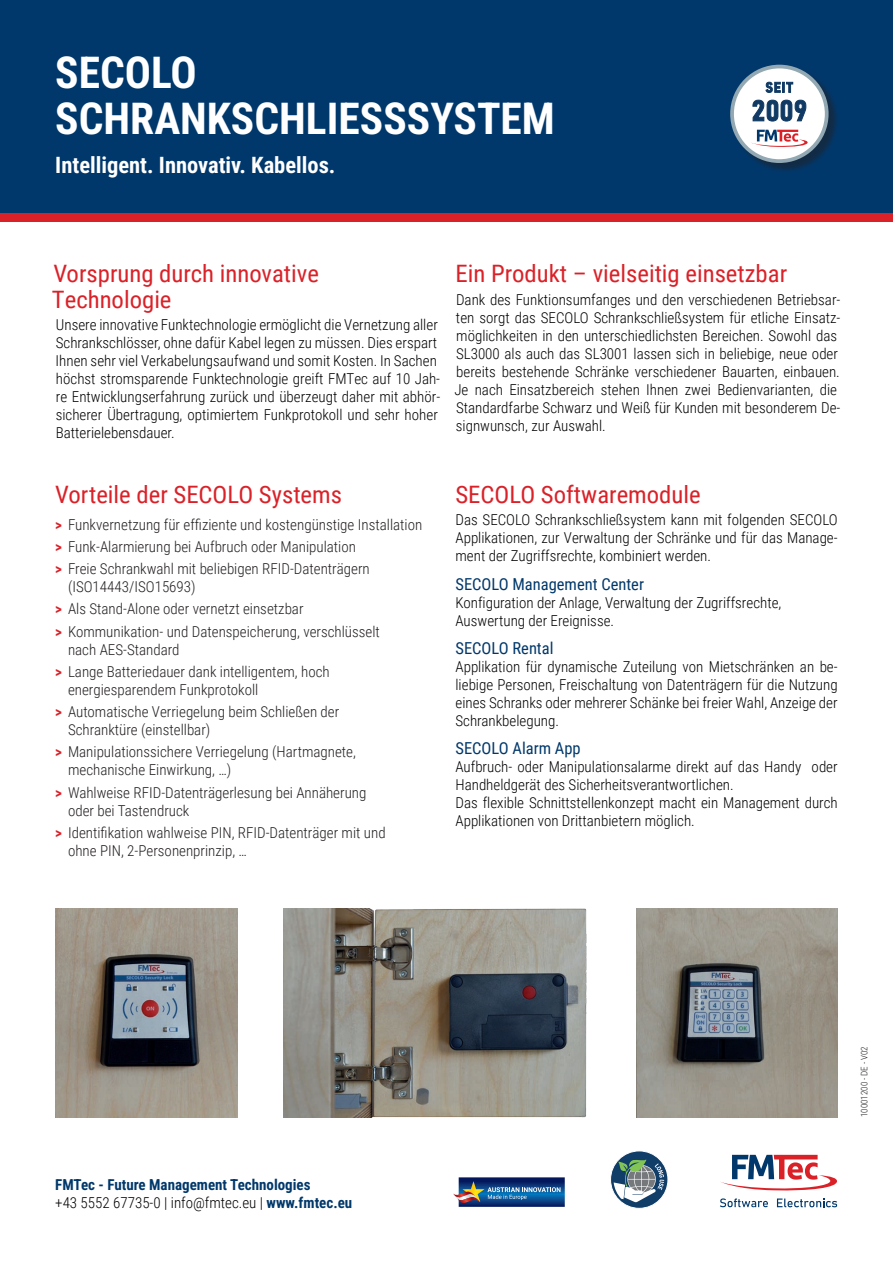
<style>
.page{position:relative;width:893px;height:1263px;background:#fff}
.page>*{position:absolute;margin:0;border:0;box-sizing:border-box;transform-origin:0 0}
.t1{font:700 43.5px/46.5px "Roboto Condensed";color:#fff}
.t2{font:24px/25.5px "Roboto Condensed";color:#da2128}
.t3{font:700 22.5px "Roboto Condensed";color:#fff}
.t4{font:16.5px "Roboto Condensed";color:#01386b}
.t5{font:300 15px/18px "Roboto Condensed";color:#000}
.t6{font:300 15px/22.2px "Roboto Condensed";color:#231f20}
.t7{font:700 15px/18px "Roboto Condensed";color:#01386b}
.t8{font:300 9px "Roboto Condensed";color:#231f20}
.s1{font-weight:700;color:#da2128}
.s2{font-weight:300;color:#000}
</style>
<div class="page">
<div style="left:0;top:0;width:893px;height:219px;background:#01386b"></div>
<div style="left:0;top:214px;width:893px;height:8px;background:#da2128"></div>
<div style="left:732px;top:66px;width:107px;height:108px;background:#231f20;opacity:.5"></div>
<svg style="left:730px;top:65px;width:99px;height:98px"></svg>
<svg style="left:721px;top:1155px;width:116px;height:36px"></svg>
<svg style="left:720px;top:1198px;width:48px;height:9px"></svg>
<svg style="left:777px;top:1198px;width:60px;height:9px"></svg>
<svg style="left:453px;top:1177px;width:112px;height:30px"></svg>
<svg style="left:610px;top:1151px;width:58px;height:57px"></svg>
<div style="left:610px;top:1150px;width:58px;height:58px;border:1px solid #fff;border-radius:50%"></div>
<svg style="left:614px;top:1159px;width:50px;height:43px"></svg>
<img style="left:284px;top:909px;width:303px;height:208px">
<img style="left:636px;top:909px;width:202px;height:208px">
<img style="left:55px;top:909px;width:183px;height:208px">
<h1 class="t1" style="left:55px;top:48px;width:501px">SECOLO<br>SCHRANKSCHLIESSSYSTEM</h1>
<h3 class="t3" style="left:55px;top:149px;width:282px">Intelligent. Innovativ. Kabellos.</h3>
<h2 class="t2" style="left:52px;top:260px;width:269px">Vorsprung durch innovative<br>Technologie</h2>
<p class="t5" style="left:56px;top:315px;width:386px">Unsere innovative Funktechnologie ermöglicht die Vernetzung aller Schrankschlösser, ohne dafür Kabel legen zu müssen. Dies erspart Ihnen sehr viel Verkabelungsaufwand und somit Kosten. In Sachen höchst stromsparende Funktechnologie greift FMTec auf 10 Jah&shy;re Entwicklungserfahrung zurück und überzeugt daher mit abhör&shy;sicherer Übertragung, optimiertem Funkprotokoll und sehr hoher Batterielebensdauer.</p>
<h2 class="t2" style="left:456px;top:260px;width:333px">Ein Produkt – vielseitig einsetzbar</h2>
<p class="t5" style="left:454px;top:290px;width:388px">Dank des Funktionsumfanges und den verschiedenen Betriebsar&shy;ten sorgt das SECOLO Schrankschließsystem für etliche Einsatz&shy;möglichkeiten in den unterschiedlichsten Bereichen. Sowohl das SL3000 als auch das SL3001 lassen sich in beliebige, neue oder bereits bestehende Schränke verschiedener Bauarten, einbauen.<br>Je nach Einsatzbereich stehen Ihnen zwei Bedienvarianten, die Standardfarbe Schwarz und Weiß für Kunden mit besonderem De&shy;signwunsch, zur Auswahl.</p>
<h2 class="t2" style="left:55px;top:481px;width:288px">Vorteile der SECOLO Systems</h2>
<p class="t6" style="left:55px;top:513px;width:368px"><span class="s1">&gt;</span> Funkvernetzung für effiziente und kostengünstige Installation <span class="s1">&gt;</span> Funk-Alarmierung bei Aufbruch oder Manipulation<br><span class="s1">&gt;</span> Freie Schrankwahl mit beliebigen RFID-Datenträgern</p>
<p class="t6" style="left:55px;top:575px;width:326px;text-indent:13px">(ISO14443/ISO15693)<br><span class="s1">&gt;</span> Als Stand-Alone oder vernetzt einsetzbar<br><span class="s1">&gt;</span> Kommunikation- und Datenspeicherung, verschlüsselt</p>
<p class="t6" style="left:55px;top:637px;width:276px;text-indent:13px">nach AES-Standard<br><span class="s1">&gt;</span> Lange Batteriedauer dank intelligentem, hoch</p>
<p class="t6" style="left:55px;top:678px;width:286px;text-indent:13px">energiesparendem Funkprotokoll<br><span class="s1">&gt;</span> Automatische Verriegelung beim Schließen der</p>
<p class="t6" style="left:55px;top:718px;width:302px;text-indent:13px">Schranktüre (einstellbar)<br><span class="s1">&gt;</span> Manipulationssichere Verriegelung (Hartmagnete,</p>
<p class="t6" style="left:55px;top:758px;width:313px;text-indent:13px">mechanische Einwirkung, …)<br><span class="s1">&gt;</span> Wahlweise RFID-Datenträgerlesung bei Annäherung</p>
<p class="t6" style="left:55px;top:798px;width:332px;text-indent:13px">oder bei Tastendruck<br><span class="s1">&gt;</span> Identifikation wahlweise PIN, RFID-Datenträger mit und</p>
<p class="t6" style="left:68px;top:839px;width:181px">ohne PIN, 2-Personenprinzip, …</p>
<h2 class="t2" style="left:455px;top:481px;width:247px">SECOLO Softwaremodule</h2>
<p class="t5" style="left:455px;top:510px;width:384px;text-align:justify">Das SECOLO Schrankschließsystem kann mit folgenden SECOLO Applikationen, zur Verwaltung der Schränke und für das Manage&shy;ment der Zugriffsrechte, kombiniert werden.</p>
<p class="t4" style="left:455px;top:572px;width:190px">SECOLO Management Center</p>
<p class="t5" style="left:455px;top:593px;width:327px">Konfiguration der Anlage, Verwaltung der Zugriffsrechte,<br>Auswertung der Ereignisse.</p>
<p class="t4" style="left:455px;top:636px;width:100px">SECOLO Rental</p>
<p class="t5" style="left:455px;top:657px;width:384px;text-align:justify">Applikation für dynamische Zuteilung von Mietschränken an be&shy;liebige Personen, Freischaltung von Datenträgern für die Nutzung eines Schranks oder mehrerer Schänke bei freier Wahl, Anzeige der Schrankbelegung.</p>
<p class="t4" style="left:455px;top:737px;width:127px">SECOLO Alarm App</p>
<p class="t5" style="left:455px;top:757px;width:384px">Aufbruch- oder Manipulationsalarme direkt auf das Handy oder Handheldgerät des Sicherheitsverantwortlichen.<br>Das flexible Schnittstellenkonzept macht ein Management durch Applikationen von Drittanbietern möglich.</p>
<p class="t7" style="left:55px;top:1175px;width:298px">FMTec - Future Management Technologies<br><span class="s2">+43 5552 67735-0 | info@fmtec.eu |</span> www.fmtec.eu</p>
<p class="t8" style="left:858px;top:1117px;width:72px;rotate:-90deg">10001200 - DE - V02</p>
</div>
